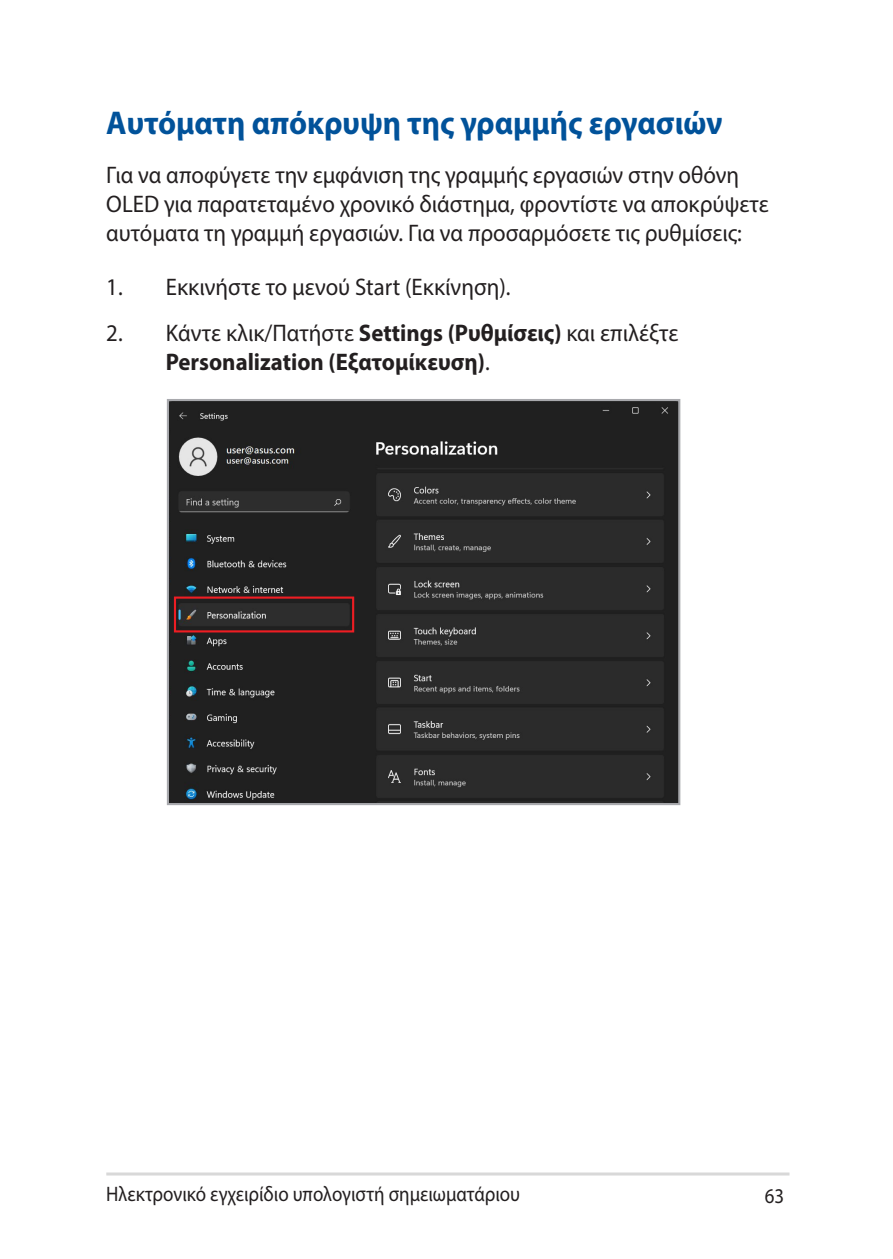
<style>
.page{position:relative;width:893px;height:1259px;background:#fff}
.page>*{position:absolute;margin:0;border:0;box-sizing:border-box;transform-origin:0 0}
.t1{font:700 33px "Myriad Pro";color:#01529a;scale:.95 1}
.t2{font:24px/28.8px "Myriad Pro";color:#231f20;scale:.95 1}
.t3{font:700 24px/28.8px "Myriad Pro";color:#231f20;scale:.95 1}
.t4{font:21px "Myriad Pro";color:#231f20;scale:.9 1}
.s1{font-weight:400}
</style>
<div class="page">
<hr style="left:106px;top:1172px;width:683px;height:3px;background:#d8d8d8">
<img style="left:170px;top:402px;width:507px;height:400px">
<div style="left:167px;top:399px;width:513px;height:406px;border:2px solid #a8a9ad"></div>
<div style="left:174px;top:596px;width:180px;height:36px;border:2px solid #ee1d23"></div>
<h1 class="t1" style="left:106px;top:101px;width:650px">Αυτόματη απόκρυψη της γραμμής εργασιών</h1>
<p class="t2" style="left:106px;top:160px;width:699px">Για να αποφύγετε την εμφάνιση της γραμμής εργασιών στην οθόνη<br>OLED για παρατεταμένο χρονικό διάστημα, φροντίστε να αποκρύψετε αυτόματα τη γραμμή εργασιών. Για να προσαρμόσετε τις ρυθμίσεις:</p>
<p class="t2" style="left:106px;top:272px;width:427px">1. Εκκινήστε το μενού Start (Εκκίνηση).</p>
<p class="t3" style="left:166px;top:317px;width:541px;text-indent:-60px"><span class="s1">2. Κάντε κλικ/Πατήστε</span> Settings (Ρυθμίσεις) <span class="s1">και επιλέξτε<br></span>Personalization (Εξατομίκευση)<span class="s1">.</span></p>
<p class="t4" style="left:106px;top:1180px;width:461px">Ηλεκτρονικό εγχειρίδιο υπολογιστή σημειωματάριου</p>
<p class="t4" style="left:765px;top:1182px;width:23px">63</p>
</div>
